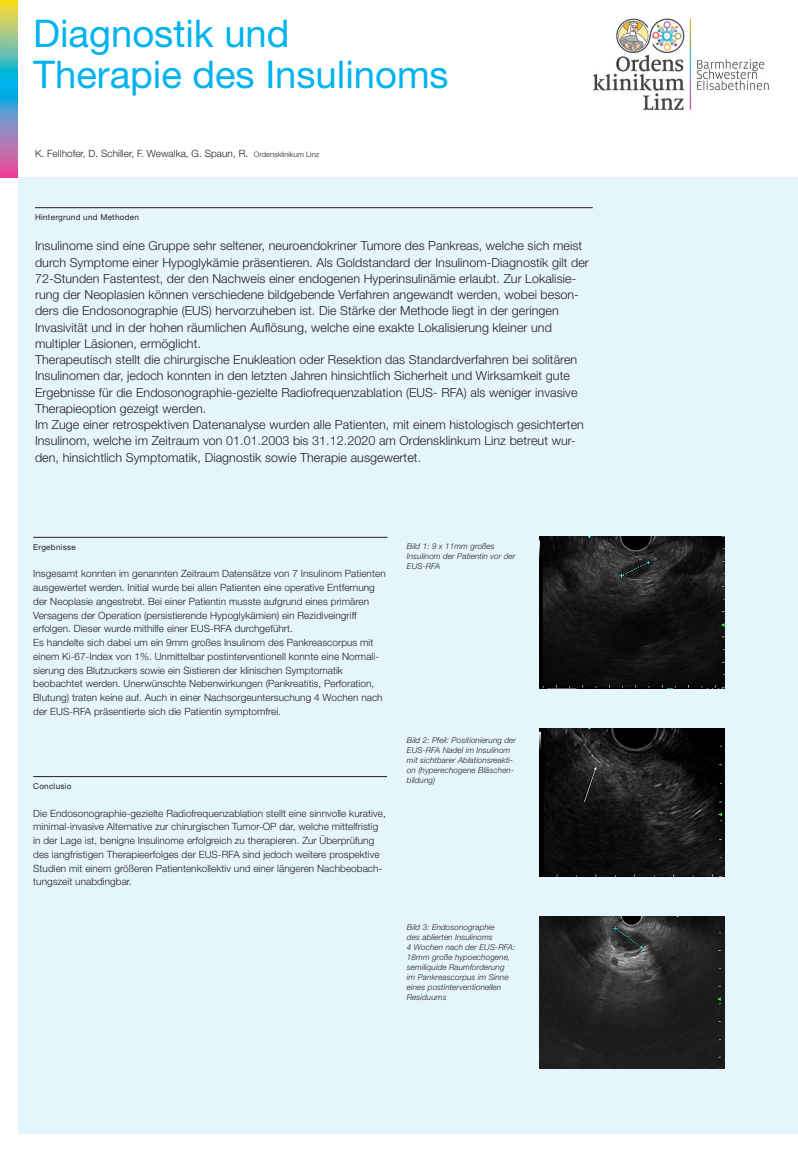
<style>
.page{position:relative;width:798px;height:1152px;background:#fff}
.page>*{position:absolute;margin:0;border:0;box-sizing:border-box;transform-origin:0 0}
._1_Headline{font:38.19px "Helvetica Neue LT Pro";color:#00b3ef}
._1_Copy{font:300 12.5px/16.2px "Helvetica Neue LT Pro";letter-spacing:.005em;color:#231f20}
._1_Copy-2{font:300 10px/13.8px "Helvetica Neue LT Pro";letter-spacing:.005em;color:#231f20}
._1_Name{font:300 10px "Helvetica Neue LT Pro";letter-spacing:.005em;color:#231f20}
.Bildunterschrift{font:italic 300 8.12px/10px "Helvetica Neue LT Pro";letter-spacing:.01em;color:#231f20}
._1_Rubrik{font:8.12px "Helvetica Neue LT Pro";letter-spacing:.03em;color:#231f20}
.s1{font-size:7.5px}
</style>
<div class="page">
<div style="left:18px;top:177px;width:779px;height:957px;background:#e5f5fc"></div>
<img style="left:593px;top:18px;width:176px;height:92px">
<svg style="left:0;top:0;width:18px;height:177px;background:#81a3aa"></svg>
<hr style="left:35px;top:207px;width:557px;height:1px;background:#231f20">
<hr style="left:33px;top:776px;width:354px;height:1px;background:#231f20">
<hr style="left:33px;top:537px;width:354px;height:1px;background:#231f20">
<img style="left:539px;top:536px;width:185px;height:152px">
<img style="left:539px;top:916px;width:185px;height:152px">
<img style="left:539px;top:728px;width:185px;height:148px">
<p class="_1_Headline" style="left:33px;top:10px;width:258px">Diagnostik und</p>
<p class="_1_Headline" style="left:33px;top:51px;width:417px">Therapie des Insulinoms</p>
<p class="_1_Name" style="left:35px;top:148px;width:285px">K. Fellhofer, D. Schiller, F. Wewalka, G. Spaun, R. <span class="s1">Ordensklinikum Linz</span></p>
<p class="_1_Rubrik" style="left:35px;top:212px;width:105px">Hintergrund und Methoden</p>
<p class="_1_Copy" style="left:35px;top:237px;width:555px">Insulinome sind eine Gruppe sehr seltener, neuroendokriner Tumore des Pankreas, welche sich meist durch Symptome einer Hypoglykämie präsentieren. Als Goldstandard der Insulinom-Diagnostik gilt der 72-Stunden Fastentest, der den Nachweis einer endogenen Hyperinsulinämie erlaubt. Zur Lokalisie&shy;rung der Neoplasien können verschiedene bildgebende Verfahren angewandt werden, wobei beson&shy;ders die Endosonographie (EUS) hervorzuheben ist. Die Stärke der Methode liegt in der geringen Invasivität und in der hohen räumlichen Auflösung, welche eine exakte Lokalisierung kleiner und multipler Läsionen, ermöglicht.</p>
<p class="_1_Copy" style="left:35px;top:351px;width:544px">Therapeutisch stellt die chirurgische Enukleation oder Resektion das Standardverfahren bei solitären Insulinomen dar, jedoch konnten in den letzten Jahren hinsichtlich Sicherheit und Wirksamkeit gute Ergebnisse für die Endosonographie-gezielte Radiofrequenzablation (EUS- RFA) als weniger invasive Therapieoption gezeigt werden.</p>
<p class="_1_Copy" style="left:35px;top:416px;width:550px">Im Zuge einer retrospektiven Datenanalyse wurden alle Patienten, mit einem histologisch gesichterten<br>Insulinom, welche im Zeitraum von 01.01.2003 bis 31.12.2020 am Ordensklinkum Linz betreut wur&shy;den, hinsichtlich Symptomatik, Diagnostik sowie Therapie ausgewertet.</p>
<p class="_1_Rubrik" style="left:33px;top:542px;width:44px">Ergebnisse</p>
<p class="_1_Copy-2" style="left:33px;top:567px;width:354px">Insgesamt konnten im genannten Zeitraum Datensätze von 7 Insulinom Patienten ausgewertet werden. Initial wurde bei allen Patienten eine operative Entfernung der Neoplasie angestrebt. Bei einer Patientin musste aufgrund eines primären Versagens der Operation (persistierende Hypoglykämien) ein Rezidiveingriff erfolgen. Dieser wurde mithilfe einer EUS-RFA durchgeführt.</p>
<p class="_1_Copy-2" style="left:33px;top:635px;width:351px">Es handelte sich dabei um ein 9mm großes Insulinom des Pankreascorpus mit einem Ki-67-Index von 1%. Unmittelbar postinterventionell konnte eine Normali&shy;sierung des Blutzuckers sowie ein Sistieren der klinischen Symptomatik beobachtet werden. Unerwünschte Nebenwirkungen (Pankreatitis, Perforation, Blutung) traten keine auf. Auch in einer Nachsorgeuntersuchung 4 Wochen nach der EUS-RFA präsentierte sich die Patientin symptomfrei.</p>
<p class="_1_Rubrik" style="left:33px;top:781px;width:40px">Conclusio</p>
<p class="_1_Copy-2" style="left:33px;top:806px;width:354px">Die Endosonographie-gezielte Radiofrequenzablation stellt eine sinnvolle kurative, minimal-invasive Alternative zur chirurgischen Tumor-OP dar, welche mittelfristig in der Lage ist, benigne Insulinome erfolgreich zu therapieren. Zur Überprüfung des langfristigen Therapieerfolges der EUS-RFA sind jedoch weitere prospektive Studien mit einem größeren Patientenkollektiv und einer längeren Nachbeobach&shy;tungszeit unabdingbar.</p>
<p class="Bildunterschrift" style="left:407px;top:541px;width:110px">Bild 1: 9 x 11mm großes<br>Insulinom der Patientin vor der<br>EUS-RFA</p>
<p class="Bildunterschrift" style="left:407px;top:735px;width:111px">Bild 2: Pfeil: Positionierung der<br>EUS-RFA Nadel im Insulinom mit sichtbarer Ablationsreakti&shy;on (hyperechogene Bläschen&shy;bildung)</p>
<p class="Bildunterschrift" style="left:407px;top:921px;width:110px">Bild 3: Endosonographie<br>des ablierten Insulinoms<br>4 Wochen nach der EUS-RFA:<br>18mm große hypoechogene, semiliquide Raumforderung<br>im Pankreascorpus im Sinne eines postinterventionellen<br>Residuums</p>
</div>
